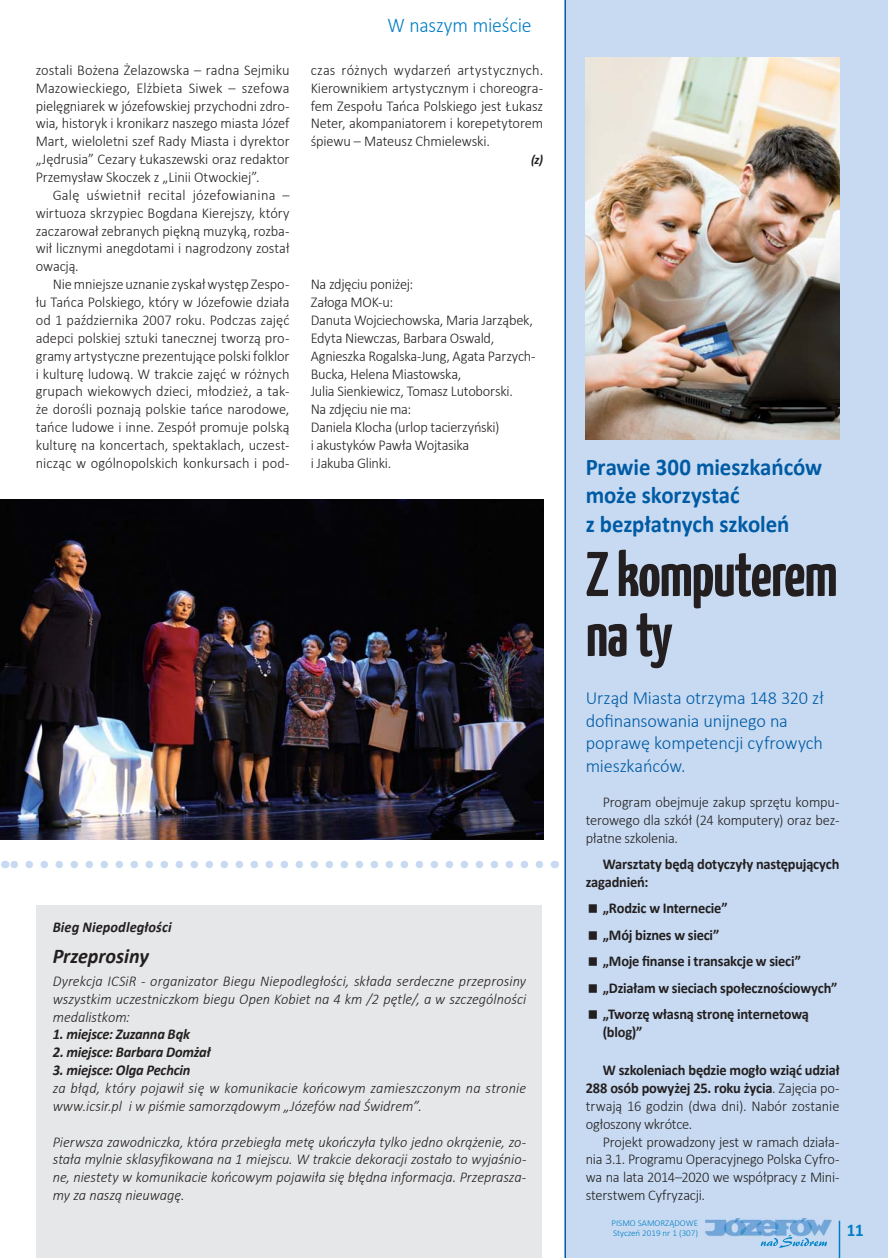
<style>
.page{position:relative;width:888px;height:1258px;background:#fff}
.page>*{position:absolute;margin:0;border:0;box-sizing:border-box;transform-origin:0 0}
.t1{font:700 63px/60px "Yanone Kaffeesatz";letter-spacing:-.02em;color:#231f20}
.t2{font:700 24px/28.5px "Calibri";color:#005ba5;scale:.95 1}
.t3{font:300 21px "Calibri";letter-spacing:-.01em;color:#007dc5;scale:.94 1}
.t4{font:italic 700 21px "Calibri";letter-spacing:-.005em;color:#231f20;scale:.96 1}
.t5{font:300 18.6px/22.5px "Calibri";letter-spacing:-.01em;color:#005ba5}
.t6{font:700 18px "Calibri";color:#007dc5;scale:.94 1}
.t7{font:300 15px/17.9px "Calibri";letter-spacing:-.015em;color:#231f20;text-align:justify;scale:.96 1}
.t8{font:italic 300 15px/17.9px "Calibri";color:#231f20;text-align:justify;scale:.96 1}
.t9{font:700 15px/26.4px "Calibri";letter-spacing:-.015em;color:#231f20;scale:.96 1}
.t10{font:italic 700 15px "Calibri";letter-spacing:-.01em;color:#231f20;scale:.96 1}
.t11{font:italic 700 15px "Calibri";letter-spacing:.01em;color:#231f20;scale:.96 1}
.t12{font:italic 700 13.2px "Calibri";color:#231f20;scale:.96 1}
.t13{font:300 9px/9.4px "Calibri";color:#007dc5}
.s1{font-weight:700}
</style>
<div class="page">
<div style="left:564px;top:0;width:324px;height:1258px;background:#c7daf1"></div>
<img style="left:705px;top:1218px;width:127px;height:18px">
<svg style="left:761px;top:1235px;width:66px;height:13px"></svg>
<hr style="left:839px;top:1221px;width:1px;height:37px;background:#007dc5">
<img style="left:0;top:499px;width:543px;height:340px">
<img style="left:586px;top:57px;width:253px;height:383px">
<div style="left:37px;top:905px;width:505px;height:353px;background:#e6e7e8"></div>
<svg style="left:12px;top:861px;width:527px;height:7px"></svg>
<svg style="left:589px;top:904px;width:8px;height:9px"></svg>
<svg style="left:589px;top:931px;width:8px;height:8px"></svg>
<svg style="left:589px;top:957px;width:8px;height:9px"></svg>
<svg style="left:589px;top:984px;width:8px;height:8px"></svg>
<svg style="left:589px;top:1010px;width:8px;height:8px"></svg>
<p class="t7" style="left:36px;top:62px;width:266px">zostali Bożena Żelazowska – radna Sejmiku Mazowieckiego, Elżbieta Siwek – szefowa pielęgniarek w józefowskiej przychodni zdro&shy;wia, historyk i kronikarz naszego miasta Józef Mart, wieloletni szef Rady Miasta i dyrektor „Jędrusia” Cezary Łukaszewski oraz redaktor Przemysław Skoczek z „Linii Otwockiej”.</p>
<p class="t7" style="left:36px;top:187px;width:266px;text-indent:17px">Galę uświetnił recital józefowianina – wirtuoza skrzypiec Bogdana Kierejszy, który zaczarował zebranych piękną muzyką, rozba&shy;wił licznymi anegdotami i nagrodzony został owacją.</p>
<p class="t7" style="left:36px;top:277px;width:266px;text-indent:17px">Nie mniejsze uznanie zyskał występ Zespo&shy;łu Tańca Polskiego, który w Józefowie działa od 1 października 2007 roku. Podczas zajęć adepci polskiej sztuki tanecznej tworzą pro&shy;gramy artystyczne prezentujące polski folklor i kulturę ludową. W trakcie zajęć w różnych grupach wiekowych dzieci, młodzież, a tak&shy;że dorośli poznają polskie tańce narodowe, tańce ludowe i inne. Zespół promuje polską kulturę na koncertach, spektaklach, uczest&shy;nicząc w ogólnopolskich konkursach i pod-</p>
<h3 class="t3" style="left:388px;top:16px;width:155px">W naszym mieście</h3>
<p class="t7" style="left:311px;top:62px;width:244px">czas różnych wydarzeń artystycznych.<br>Kierownikiem artystycznym i choreogra&shy;fem Zespołu Tańca Polskiego jest Łukasz Neter, akompaniatorem i korepetytorem śpiewu – Mateusz Chmielewski.</p>
<p class="t12" style="left:531px;top:154px;width:14px">(z)</p>
<p class="t7" style="left:311px;top:276px;width:236px;text-align:left">Na zdjęciu poniżej:<br>Załoga MOK-u:<br>Danuta Wojciechowska, Maria Jarząbek,<br>Edyta Niewczas, Barbara Oswald,<br>Agnieszka Rogalska-Jung, Agata Parzych-<br>Bucka, Helena Miastowska,<br>Julia Sienkiewicz, Tomasz Lutoborski.<br>Na zdjęciu nie ma:<br>Daniela Klocha (urlop tacierzyński)<br>i akustyków Pawła Wojtasika<br>i Jakuba Glinki.</p>
<p class="t11" style="left:53px;top:921px;width:125px">Bieg Niepodległości</p>
<h3 class="t4" style="left:53px;top:947px;width:102px">Przeprosiny</h3>
<p class="t8" style="left:53px;top:973px;width:495px">Dyrekcja ICSiR - organizator Biegu Niepodległości, składa serdeczne przeprosiny wszystkim uczestniczkom biegu Open Kobiet na 4 km /2 pętle/, a w szczególności medalistkom:</p>
<p class="t10" style="left:53px;top:1028px;width:144px">1. miejsce: Zuzanna Bąk</p>
<p class="t10" style="left:53px;top:1046px;width:166px">2. miejsce: Barbara Domżał</p>
<p class="t10" style="left:53px;top:1064px;width:145px">3. miejsce: Olga Pechcin</p>
<p class="t8" style="left:53px;top:1080px;width:495px">za błąd, który pojawił się w komunikacie końcowym zamieszczonym na stronie www.icsir.pl i w piśmie samorządowym „Józefów nad Świdrem”.</p>
<p class="t8" style="left:53px;top:1134px;width:495px">Pierwsza zawodniczka, która przebiegła metę ukończyła tylko jedno okrążenie, zo&shy;stała mylnie sklasyfikowana na 1 miejscu. W trakcie dekoracji zostało to wyjaśnio&shy;ne, niestety w komunikacie końcowym pojawiła się błędna informacja. Przeprasza&shy;my za naszą nieuwagę.</p>
<h2 class="t2" style="left:586px;top:454px;width:250px">Prawie 300 mieszkańców może skorzystać<br>z bezpłatnych szkoleń</h2>
<h1 class="t1" style="left:586px;top:547px;width:253px">Z komputerem na ty</h1>
<p class="t5" style="left:586px;top:688px;width:239px">Urząd Miasta otrzyma 148 320 zł dofinansowania unijnego na poprawę kompetencji cyfrowych mieszkańców.</p>
<p class="t7" style="left:586px;top:794px;width:266px;text-indent:17px">Program obejmuje zakup sprzętu kompu&shy;terowego dla szkół (24 komputery) oraz bez&shy;płatne szkolenia.</p>
<p class="t9" style="left:586px;top:856px;width:266px;line-height:17.9px;text-indent:17px">Warsztaty będą dotyczyły następujących zagadnień:</p>
<p class="t9" style="left:603px;top:896px;width:246px">„Rodzic w Internecie”<br>„Mój biznes w sieci”<br>„Moje finanse i transakcje w sieci” „Działam w sieciach społecznościowych” „Tworzę własną stronę internetową</p>
<p class="t9" style="left:603px;top:1020px;width:43px">(blog)”</p>
<p class="t7" style="left:586px;top:1062px;width:266px;text-indent:17px"><span class="s1">W szkoleniach będzie mogło wziąć udział 288 osób powyżej 25. roku życia</span>. Zajęcia po&shy;trwają 16 godzin (dwa dni). Nabór zostanie ogłoszony wkrótce.</p>
<p class="t7" style="left:586px;top:1134px;width:266px;text-indent:17px">Projekt prowadzony jest w ramach działa&shy;nia 3.1. Programu Operacyjnego Polska Cyfro&shy;wa na lata 2014–2020 we współpracy z Mini&shy;sterstwem Cyfryzacji.</p>
<p class="t13" style="left:611px;top:1219px;width:88px">PISMO SAMORZĄDOWE<br>Styczeń 2019 nr 1 (307)</p>
<p class="t6" style="left:847px;top:1222px;width:19px">11</p>
</div>
